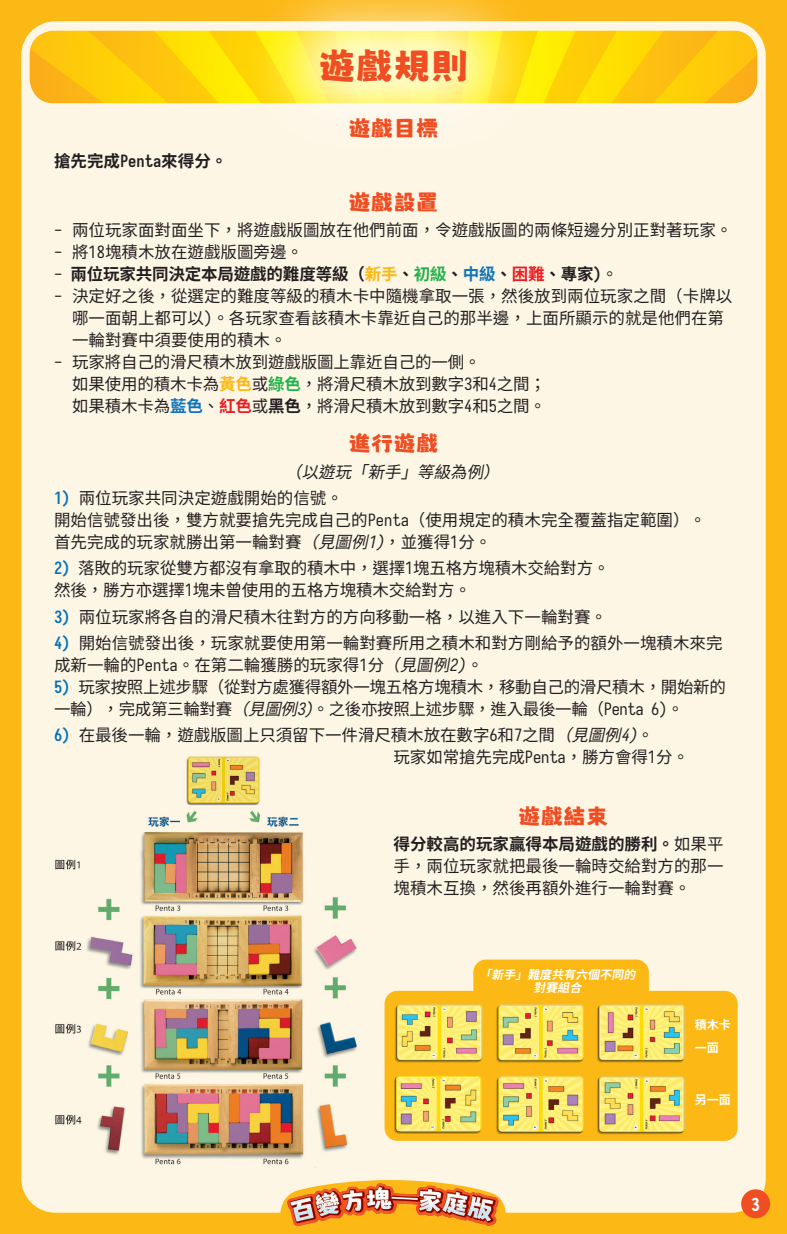
<style>
.page{position:relative;width:787px;height:1234px;background:#fff}
.page>*{position:absolute;margin:0;border:0;box-sizing:border-box;transform-origin:0 0}
.t1{font:37.5px "Nishiki teki";color:#f04d22}
.t2{font:22.5px "Nishiki teki";color:#f04d22}
.t3{font:16.5px/21.9px "Sarasa Fixed HC Regular";color:#231f20}
.t4{font:16.5px/21.9px "Sarasa Fixed HC Regular";letter-spacing:-.02em;color:#231f20}
.t5{font:16.5px "Sarasa Fixed HC Bold";letter-spacing:-.01em;color:#231f20}
.t6{font:16.5px "Sarasa Fixed HC Italic";color:#231f20}
.t7{font:16.5px "Granstander Clean";color:#fff;scale:.91 1}
.t8{font:12px/13.5px "Sarasa Fixed HC Bold Italic";color:#fff;text-align:center}
.t9{font:12px/22.5px "Sarasa Fixed HC Bold";color:#fff}
.s1{font-family:"Sarasa Fixed HC Regular"}
.s2{color:#fcb814}
.s3{color:#23b24b}
.s4{color:#1074bc}
.s5{color:#ee1d23}
.s6{font-family:"Sarasa Fixed HC Bold";color:#fcb814}
.s7{font-family:"Sarasa Fixed HC Bold";color:#23b24b}
.s8{font-family:"Sarasa Fixed HC Bold";color:#1074bc}
.s9{font-family:"Sarasa Fixed HC Bold";color:#ee1d23}
.s10{font-family:"Sarasa Fixed HC Bold"}
.s11{font-family:"Sarasa Fixed HC Bold";color:#0072bc}
.s12{font-style:italic}
.s13{font-family:"Sarasa Fixed HC Italic"}
</style>
<div class="page">
<div style="left:0;top:0;width:787px;height:1233px;background:#fcb814"></div>
<div style="left:21px;top:21px;width:744px;height:1191px;background:#fef6e5;border-radius:34px"></div>
<img style="left:21px;top:21px;width:745px;height:106px">
<img style="left:280px;top:1180px;width:227px;height:47px">
<svg style="left:242px;top:0;width:303px;height:127px"></svg>
<img style="left:55px;top:756px;width:302px;height:409px">
<div style="left:741px;top:1188px;width:29px;height:29px;background:#f04d22;border-radius:50%"></div>
<div style="left:384px;top:990px;width:353px;height:150px;background:#fcb814;border-radius:13px"></div>
<div style="left:473px;top:959px;width:176px;height:44px;background:#fcb814;border-radius:13px"></div>
<img style="left:384px;top:989px;width:315px;height:152px">
<p class="t5" style="left:54px;top:151px;width:175px">搶先完成Penta來得分。</p>
<p class="t1" style="left:318px;top:45px;width:152px">遊戲規則</p>
<p class="t2" style="left:348px;top:115px;width:92px">遊戲目標</p>
<p class="t2" style="left:348px;top:189px;width:92px">遊戲設置</p>
<p class="t3" style="left:54px;top:219px;width:680px">‐ 兩位玩家面對面坐下，將遊戲版圖放在他們前面，令遊戲版圖的兩條短邊分別正對著玩家。</p>
<p class="t3" style="left:54px;top:241px;width:251px">‐ 將18塊積木放在遊戲版圖旁邊。</p>
<p class="t5" style="left:54px;top:264px;width:565px"><span class="s1">-</span> 兩位玩家共同決定本局遊戲的難度等級（<span class="s2">新手</span>、<span class="s3">初級</span>、<span class="s4">中級</span>、<span class="s5">困難</span>、專家)<span class="s1">。</span></p>
<p class="t3" style="left:72px;top:285px;width:662px;text-indent:-18px">‐ 決定好之後，從選定的難度等級的積木卡中隨機拿取一張，然後放到兩位玩家之間（卡牌以哪一面朝上都可以)。各玩家查看該積木卡靠近自己的那半邊，上面所顯示的就是他們在第一輪對賽中須要使用的積木。</p>
<p class="t3" style="left:72px;top:351px;width:475px;text-indent:-18px">‐ 玩家將自己的滑尺積木放到遊戲版圖上靠近自己的一側。<br>如果使用的積木卡為<span class="s6">黃色</span>或<span class="s7">綠色</span>，將滑尺積木放到數字3和4之間；如果積木卡為<span class="s8">藍色</span>、<span class="s9">紅色</span>或<span class="s10">黑色</span>，將滑尺積木放到數字4和5之間。</p>
<p class="t2" style="left:348px;top:430px;width:92px">進行遊戲</p>
<p class="t6" style="left:286px;top:462px;width:216px">（以遊玩「新手」等級為例）</p>
<p class="t3" style="left:54px;top:487px;width:653px"><span class="s11">1)</span> 兩位玩家共同決定遊戲開始的信號。<br>開始信號發出後，雙方就要搶先完成自己的Penta（使用規定的積木完全覆蓋指定範圍）。首先完成的玩家就勝出第一輪對賽<span class="s12">（見圖例1)</span>，並獲得1分。</p>
<p class="t3" style="left:54px;top:557px;width:557px"><span class="s11">2)</span> 落敗的玩家從雙方都沒有拿取的積木中，選擇1塊五格方塊積木交給對方。然後，勝方亦選擇1塊未曾使用的五格方塊積木交給對方。</p>
<p class="t3" style="left:54px;top:605px;width:554px"><span class="s11">3)</span> 兩位玩家將各自的滑尺積木往對方的方向移動一格，以進入下一輪對賽。</p>
<p class="t3" style="left:54px;top:632px;width:670px"><span class="s11">4)</span> 開始信號發出後，玩家就要使用第一輪對賽所用之積木和對方剛給予的額外一塊積木來完成新一輪的Penta。在第二輪獲勝的玩家得1分<span class="s13">（見圖例2)</span>。</p>
<p class="t4" style="left:54px;top:676px;width:673px"><span class="s11">5)</span> 玩家按照上述步驟（從對方處獲得額外一塊五格方塊積木，移動自己的滑尺積木，開始新的一輪），完成第三輪對賽<span class="s12">（見圖例3)</span>。之後亦按照上述步驟，進入最後一輪（Penta 6)。</p>
<p class="t3" style="left:393px;top:724px;width:297px;text-indent:-339px"><span class="s11">6)</span> 在最後一輪，遊戲版圖上只須留下一件滑尺積木放在數字6和7之間<span class="s12">（見圖例4)</span>。<br>玩家如常搶先完成Penta，勝方會得1分。</p>
<p class="t2" style="left:518px;top:803px;width:91px">遊戲結束</p>
<p class="t3" style="left:393px;top:833px;width:331px;text-align:justify"><span class="s10">得分較高的玩家贏得本局遊戲的勝利。</span>如果平手，兩位玩家就把最後一輪時交給對方的那一塊積木互換，然後再額外進行一輪對賽。</p>
<p class="t8" style="left:480px;top:967px;width:157px">「新手」難度共有六個不同的對賽組合</p>
<p class="t9" style="left:694px;top:1013px;width:37px">積木卡一面</p>
<p class="t9" style="left:694px;top:1088px;width:37px">另一面</p>
<p class="t7" style="left:751px;top:1194px;width:11px">3</p>
</div>
